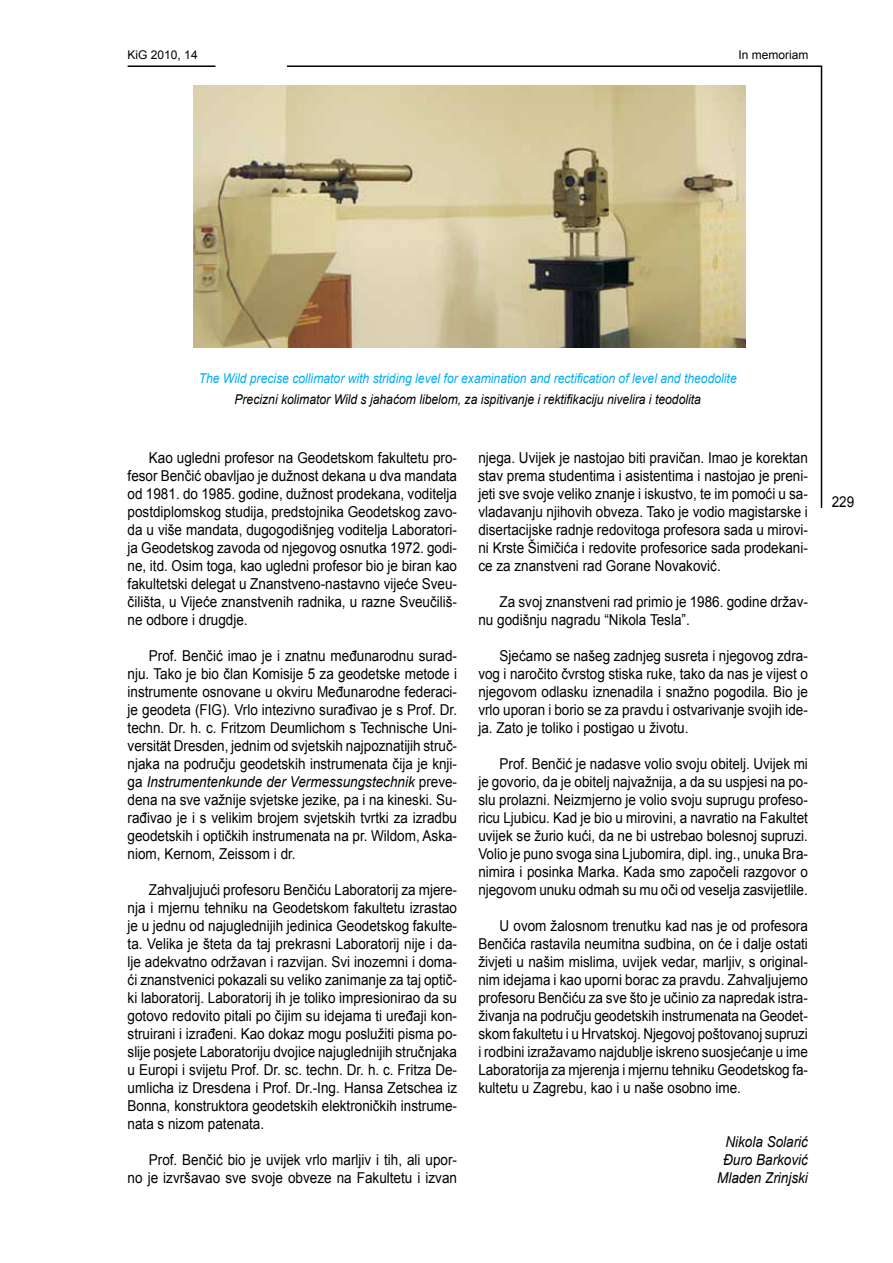
<style>
.page{position:relative;width:893px;height:1263px;background:#fff}
.page>*{position:absolute;margin:0;border:0;box-sizing:border-box;transform-origin:0 0}
.t1{font:15px/18px "Arial";color:#000;text-align:justify;scale:.9 1}
.t2{font:italic 15px/18px "Arial";color:#000;text-align:center;scale:.9 1}
.t3{font:italic 13.5px "Arial";color:#00aeef;scale:.9 1}
.t4{font:italic 13.5px "Arial";color:#000;scale:.9 1}
.t5{font:12px "Arial";color:#000}
.s1{font-style:italic}
</style>
<div class="page">
<hr style="left:821px;top:66px;width:1px;height:442px;background:#000">
<hr style="left:287px;top:65px;width:535px;height:2px;background:#000">
<hr style="left:128px;top:65px;width:87px;height:2px;background:#000">
<img style="left:193px;top:85px;width:553px;height:263px">
<p class="t5" style="left:128px;top:47px;width:72px">KiG 2010, 14</p>
<p class="t5" style="left:738px;top:47px;width:72px">In memoriam</p>
<p class="t3" style="left:199px;top:369px;width:599px">The Wild precise collimator with striding level for examination and rectification of level and theodolite</p>
<p class="t4" style="left:234px;top:390px;width:520px">Precizni kolimator Wild s jahaćom libelom, za ispitivanje i rektifikaciju nivelira i teodolita</p>
<p class="t1" style="left:128px;top:449px;width:368px;text-indent:21px">Kao ugledni profesor na Geodetskom fakultetu pro&shy;fesor Benčić obavljao je dužnost dekana u dva mandata od 1981. do 1985. godine, dužnost prodekana, voditelja postdiplomskog studija, predstojnika Geodetskog zavo&shy;da u više mandata, dugogodišnjeg voditelja Laboratori&shy;ja Geodetskog zavoda od njegovog osnutka 1972. godi&shy;ne, itd. Osim toga, kao ugledni profesor bio je biran kao fakultetski delegat u Znanstveno-nastavno vijeće Sveu&shy;čilišta, u Vijeće znanstvenih radnika, u razne Sveučiliš&shy;ne odbore i drugdje.</p>
<p class="t1" style="left:128px;top:647px;width:368px;text-indent:21px">Prof. Benčić imao je i znatnu međunarodnu surad&shy;nju. Tako je bio član Komisije 5 za geodetske metode i instrumente osnovane u okviru Međunarodne federaci&shy;je geodeta (FIG). Vrlo intezivno surađivao je s Prof. Dr. techn. Dr. h. c. Fritzom Deumlichom s Technische Uni&shy;versität Dresden, jednim od svjetskih najpoznatijih struč&shy;njaka na području geodetskih instrumenata čija je knji&shy;ga <span class="s1">Instrumentenkunde der Vermessungstechnik</span> preve&shy;dena na sve važnije svjetske jezike, pa i na kineski. Su&shy;rađivao je i s velikim brojem svjetskih tvrtki za izradbu geodetskih i optičkih instrumenata na pr. Wildom, Aska&shy;niom, Kernom, Zeissom i dr.</p>
<p class="t1" style="left:128px;top:881px;width:368px;text-indent:21px">Zahvaljujući profesoru Benčiću Laboratorij za mjere&shy;nja i mjernu tehniku na Geodetskom fakultetu izrastao je u jednu od najuglednijih jedinica Geodetskog fakulte&shy;ta. Velika je šteta da taj prekrasni Laboratorij nije i da&shy;lje adekvatno održavan i razvijan. Svi inozemni i doma&shy;ći znanstvenici pokazali su veliko zanimanje za taj optič&shy;ki laboratorij. Laboratorij ih je toliko impresionirao da su gotovo redovito pitali po čijim su idejama ti uređaji kon&shy;struirani i izrađeni. Kao dokaz mogu poslužiti pisma po&shy;slije posjete Laboratoriju dvojice najuglednijih stručnjaka u Europi i svijetu Prof. Dr. sc. techn. Dr. h. c. Fritza De&shy;umlicha iz Dresdena i Prof. Dr.-Ing. Hansa Zetschea iz Bonna, konstruktora geodetskih elektroničkih instrume&shy;nata s nizom patenata.</p>
<p class="t1" style="left:128px;top:1151px;width:368px;text-align:right">Prof. Benčić bio je uvijek vrlo marljiv i tih, ali upor-<br>no je izvršavao sve svoje obveze na Fakultetu i izvan</p>
<p class="t1" style="left:478px;top:449px;width:368px">njega. Uvijek je nastojao biti pravičan. Imao je korektan stav prema studentima i asistentima i nastojao je preni&shy;jeti sve svoje veliko znanje i iskustvo, te im pomoći u sa&shy;vladavanju njihovih obveza. Tako je vodio magistarske i disertacijske radnje redovitoga profesora sada u mirovi&shy;ni Krste Šimičića i redovite profesorice sada prodekani&shy;ce za znanstveni rad Gorane Novaković.</p>
<p class="t1" style="left:478px;top:593px;width:368px;text-indent:21px">Za svoj znanstveni rad primio je 1986. godine držav&shy;nu godišnju nagradu “Nikola Tesla”.</p>
<p class="t1" style="left:478px;top:647px;width:368px;text-indent:21px">Sjećamo se našeg zadnjeg susreta i njegovog zdra&shy;vog i naročito čvrstog stiska ruke, tako da nas je vijest o njegovom odlasku iznenadila i snažno pogodila. Bio je vrlo uporan i borio se za pravdu i ostvarivanje svojih ide&shy;ja. Zato je toliko i postigao u životu.</p>
<p class="t1" style="left:478px;top:755px;width:368px;text-indent:21px">Prof. Benčić je nadasve volio svoju obitelj. Uvijek mi je govorio, da je obitelj najvažnija, a da su uspjesi na po&shy;slu prolazni. Neizmjerno je volio svoju suprugu profeso&shy;ricu Ljubicu. Kad je bio u mirovini, a navratio na Fakultet uvijek se žurio kući, da ne bi ustrebao bolesnoj supruzi.<br>Volio je puno svoga sina Ljubomira, dipl. ing., unuka Bra&shy;nimira i posinka Marka. Kada smo započeli razgovor o njegovom unuku odmah su mu oči od veselja zasvijetlile.</p>
<p class="t1" style="left:478px;top:917px;width:368px;text-indent:21px">U ovom žalosnom trenutku kad nas je od profesora Benčića rastavila neumitna sudbina, on će i dalje ostati živjeti u našim mislima, uvijek vedar, marljiv, s original&shy;nim idejama i kao uporni borac za pravdu. Zahvaljujemo profesoru Benčiću za sve što je učinio za napredak istra&shy;živanja na području geodetskih instrumenata na Geodet&shy;skom fakultetu i u Hrvatskoj. Njegovoj poštovanoj supruzi i rodbini izražavamo najdublje iskreno suosjećanje u ime Laboratorija za mjerenja i mjernu tehniku Geodetskog fa&shy;kultetu u Zagrebu, kao i u naše osobno ime.</p>
<p class="t2" style="left:717px;top:1133px;width:102px">Nikola Solarić<br>Đuro Barković<br>Mladen Zrinjski</p>
<p class="t1" style="left:832px;top:493px;width:27px">229</p>
</div>
